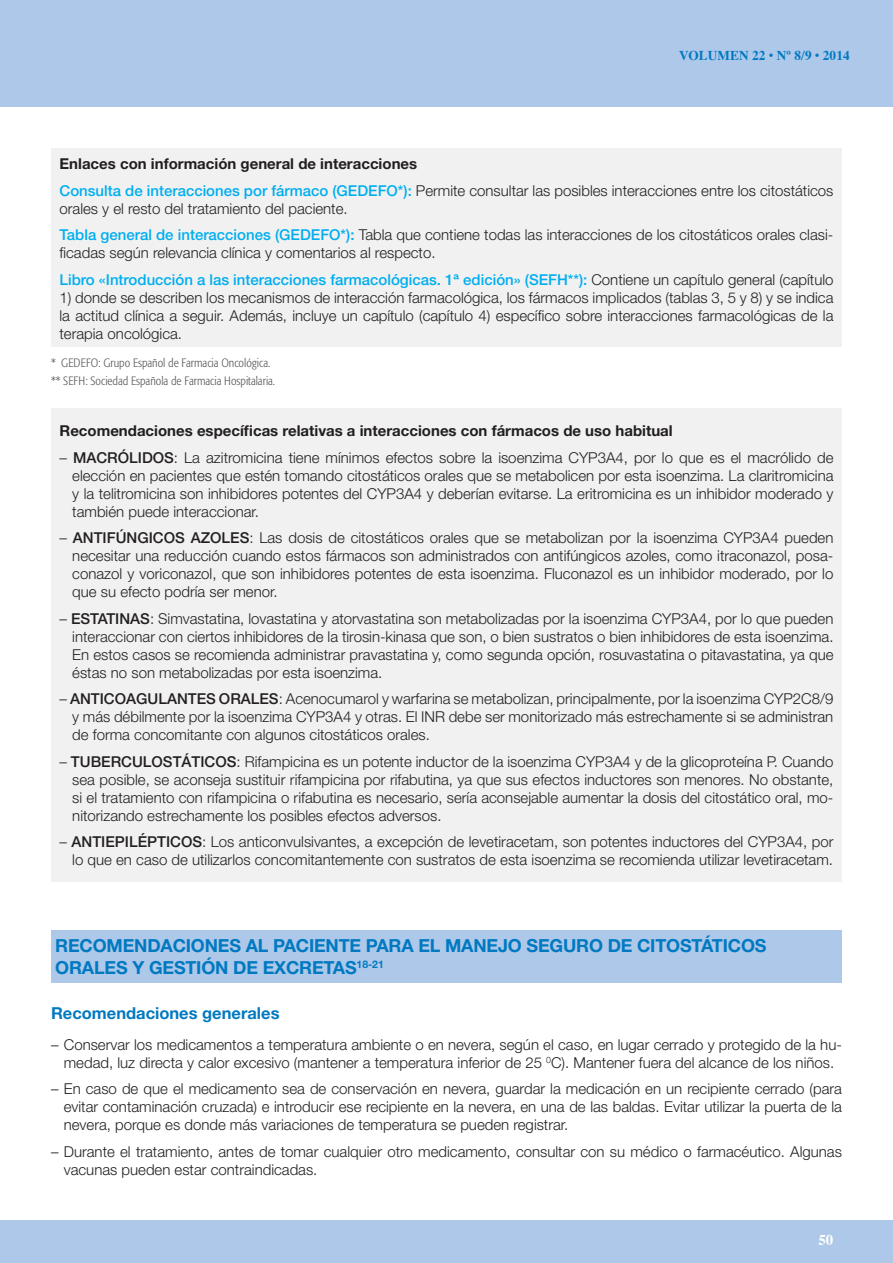
<style>
.page{position:relative;width:893px;height:1263px;background:#fff}
.page>*{position:absolute;margin:0;border:0;box-sizing:border-box;transform-origin:0 0}
.t1{font:700 18px/21.6px "Helvetica Neue LT Std";letter-spacing:-.01em;color:#0079c1}
.t2{font:700 16.5px "Helvetica Neue";color:#0079c1}
.t3{font:300 15px/18px "Helvetica Neue";color:#231f20;text-align:justify}
.t4{font:700 15px "Helvetica Neue";color:#231f20}
.t5{font:700 15px "Times";color:#fff}
.t6{font:700 13.5px "Times";letter-spacing:.01em;color:#0079c1}
.t7{font:300 condensed 12px/17.7px "Formata";color:#58595b}
.s1{font-size:12px}
.s2{font-weight:700}
.s3{font-weight:500;color:#00aeef}
.s4{font-weight:500}
</style>
<div class="page">
<div style="left:0;top:0;width:893px;height:106px;background:#adc8e9"></div>
<div style="left:0;top:1220px;width:893px;height:43px;background:#adc8e9"></div>
<div style="left:51px;top:149px;width:791px;height:198px;background:#f1f1f2"></div>
<div style="left:51px;top:408px;width:791px;height:473px;background:#f1f1f2"></div>
<div style="left:51px;top:930px;width:791px;height:52px;background:#adc8e9"></div>
<p class="t6" style="left:679px;top:42px;width:172px">VOLUMEN 22 <span class="s1">•</span> Nº 8/9 <span class="s1">•</span> 2014</p>
<p class="t3" style="left:60px;top:150px;width:775px;line-height:26.5px"><span class="s2">Enlaces con información general de interacciones<br></span><span class="s3">Consulta de interacciones por fármaco (GEDEFO*):</span> Permite consultar las posibles interacciones entre los citostáticos</p>
<p class="t3" style="left:60px;top:195px;width:775px;line-height:26.5px">orales y el resto del tratamiento del paciente.<br><span class="s3">Tabla general de interacciones (GEDEFO*):</span> Tabla que contiene todas las interacciones de los citostáticos orales clasi-</p>
<p class="t3" style="left:60px;top:239px;width:775px;line-height:26.5px">ficadas según relevancia clínica y comentarios al respecto.<br><span class="s3">Libro «Introducción a las interacciones farmacológicas. 1ª edición» (SEFH**):</span> Contiene un capítulo general (capítulo</p>
<p class="t3" style="left:60px;top:288px;width:775px">1) donde se describen los mecanismos de interacción farmacológica, los fármacos implicados (tablas 3, 5 y 8) y se indica la actitud clínica a seguir. Además, incluye un capítulo (capítulo 4) específico sobre interacciones farmacológicas de la terapia oncológica.</p>
<p class="t7" style="left:51px;top:354px;width:226px">* GEDEFO: Grupo Español de Farmacia Oncológica. ** SEFH: Sociedad Española de Farmacia Hospitalaria.</p>
<p class="t4" style="left:60px;top:421px;width:615px">Recomendaciones específicas relativas a interacciones con fármacos de uso habitual</p>
<p class="t3" style="left:72px;top:448px;width:763px;text-indent:-13px">– <span class="s4">MACRÓLIDOS</span>: La azitromicina tiene mínimos efectos sobre la isoenzima CYP3A4, por lo que es el macrólido de elección en pacientes que estén tomando citostáticos orales que se metabolicen por esta isoenzima. La claritromicina y la telitromicina son inhibidores potentes del CYP3A4 y deberían evitarse. La eritromicina es un inhibidor moderado y también puede interaccionar.</p>
<p class="t3" style="left:72px;top:528px;width:763px;text-indent:-13px">– <span class="s4">ANTIFÚNGICOS AZOLES</span>: Las dosis de citostáticos orales que se metabolizan por la isoenzima CYP3A4 pueden necesitar una reducción cuando estos fármacos son administrados con antifúngicos azoles, como itraconazol, posa&shy;conazol y voriconazol, que son inhibidores potentes de esta isoenzima. Fluconazol es un inhibidor moderado, por lo que su efecto podría ser menor.</p>
<p class="t3" style="left:72px;top:609px;width:763px;text-indent:-13px">– <span class="s4">ESTATINAS</span>: Simvastatina, lovastatina y atorvastatina son metabolizadas por la isoenzima CYP3A4, por lo que pueden interaccionar con ciertos inhibidores de la tirosin-kinasa que son, o bien sustratos o bien inhibidores de esta isoenzima.<br>En estos casos se recomienda administrar pravastatina y, como segunda opción, rosuvastatina o pitavastatina, ya que éstas no son metabolizadas por esta isoenzima.</p>
<p class="t3" style="left:72px;top:689px;width:763px;text-indent:-13px">– <span class="s4">ANTICOAGULANTES ORALES</span>: Acenocumarol y warfarina se metabolizan, principalmente, por la isoenzima CYP2C8/9 y más débilmente por la isoenzima CYP3A4 y otras. El INR debe ser monitorizado más estrechamente si se administran de forma concomitante con algunos citostáticos orales.</p>
<p class="t3" style="left:72px;top:752px;width:763px;text-indent:-13px">– <span class="s4">TUBERCULOSTÁTICOS</span>: Rifampicina es un potente inductor de la isoenzima CYP3A4 y de la glicoproteína P. Cuando sea posible, se aconseja sustituir rifampicina por rifabutina, ya que sus efectos inductores son menores. No obstante, si el tratamiento con rifampicina o rifabutina es necesario, sería aconsejable aumentar la dosis del citostático oral, mo&shy;nitorizando estrechamente los posibles efectos adversos.</p>
<p class="t3" style="left:60px;top:832px;width:775px;text-align:right">– <span class="s4">ANTIEPILÉPTICOS</span>: Los anticonvulsivantes, a excepción de levetiracetam, son potentes inductores del CYP3A4, por lo que en caso de utilizarlos concomitantemente con sustratos de esta isoenzima se recomienda utilizar levetiracetam.</p>
<p class="t1" style="left:55px;top:934px;width:713px">RECOMENDACIONES AL PACIENTE PARA EL MANEJO SEGURO DE CITOSTÁTICOS<br>ORALES Y GESTIÓN DE EXCRETAS<sup>18-21</sup></p>
<p class="t2" style="left:51px;top:1003px;width:230px">Recomendaciones generales</p>
<p class="t3" style="left:51px;top:1035px;width:792px;text-align:center">– Conservar los medicamentos a temperatura ambiente o en nevera, según el caso, en lugar cerrado y protegido de la hu&shy;medad, luz directa y calor excesivo (mantener a temperatura inferior de 25 <sup>0</sup>C). Mantener fuera del alcance de los niños.</p>
<p class="t3" style="left:64px;top:1080px;width:780px;text-indent:-13px">– En caso de que el medicamento sea de conservación en nevera, guardar la medicación en un recipiente cerrado (para evitar contaminación cruzada) e introducir ese recipiente en la nevera, en una de las baldas. Evitar utilizar la puerta de la nevera, porque es donde más variaciones de temperatura se pueden registrar.</p>
<p class="t3" style="left:64px;top:1142px;width:780px;text-indent:-13px">– Durante el tratamiento, antes de tomar cualquier otro medicamento, consultar con su médico o farmacéutico. Algunas vacunas pueden estar contraindicadas.</p>
<p class="t5" style="left:818px;top:1226px;width:16px">50</p>
</div>
